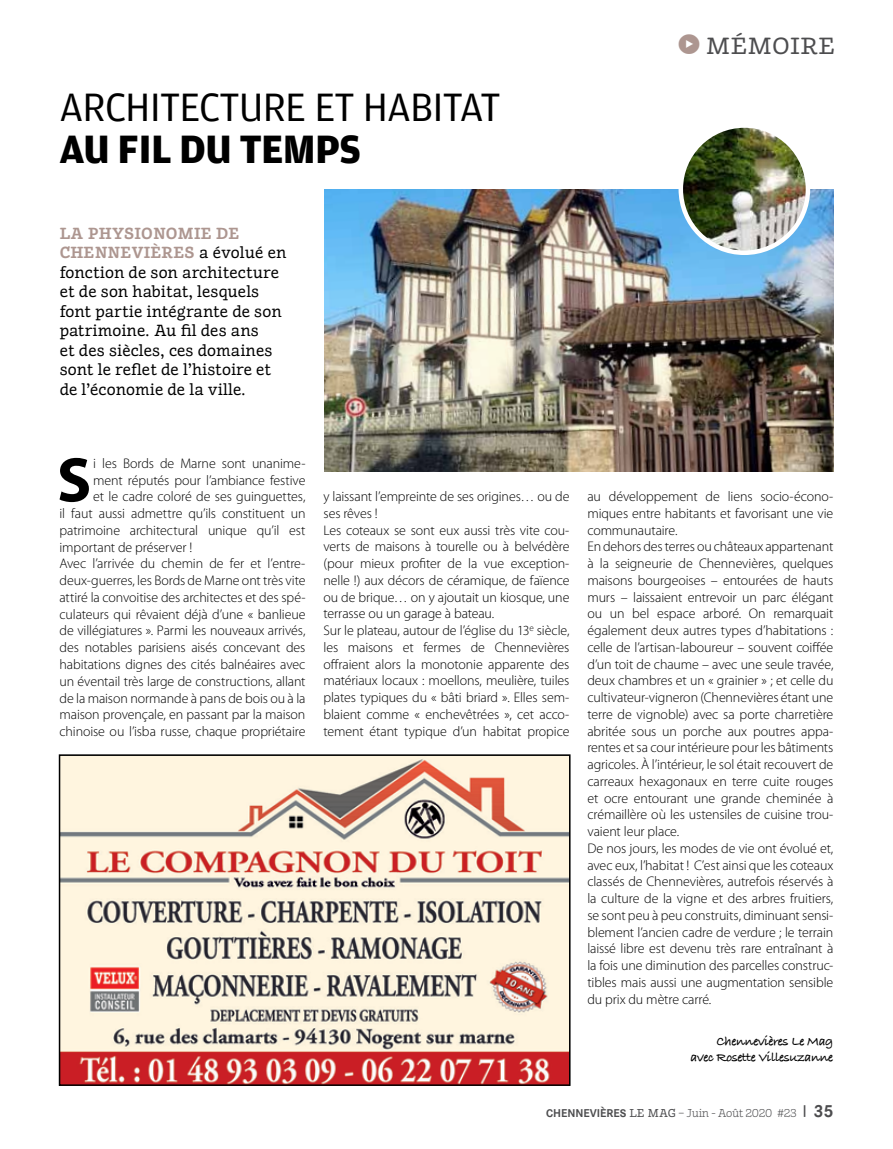
<style>
.page{position:relative;width:893px;height:1149px;background:#fff}
.page>*{position:absolute;margin:0;border:0;box-sizing:border-box;transform-origin:0 0}
.t1{font:700 63.6px "Myriad Pro";color:#000}
.t2{font:42px "Amplitude";letter-spacing:-.02em;color:#000}
.t3{font:700 42px "Amplitude";color:#000}
.t4{font:24px "Suhmo Pro";color:#4d4d4f;scale:1.05 1}
.t5{font:16.5px/19.5px "Suhmo Pro";color:#000}
.t6{font:300 13.95px/16.8px "Myriad Pro";letter-spacing:-.01em;color:#000}
.t7{font:700 13.5px/16.5px "Bradley Hand ITCTT";letter-spacing:-.03em;color:#000;text-align:right}
.t8{font:300 11.7px "Suhmo Pro";letter-spacing:-.03em;color:#4d4d4f}
.s1{font-weight:700;color:#ad9690}
.s2{font-family:"s Tmedia";color:#ad9690}
.s3{font-family:"Corporate S";font-weight:700}
.s4{font-weight:400}
.s5{font-family:"Corporate S"}
.s6{font-family:"Corporate S";font-weight:700;font-size:18px}
</style>
<div class="page">
<img style="left:324px;top:189px;width:509px;height:282px">
<svg style="left:62px;top:757px;width:506px;height:325px;background:#dfc4b5"></svg>
<div style="left:59px;top:754px;width:512px;height:331px;border:2px solid #000"></div>
<img style="left:681px;top:125px;width:127px;height:128px;border-radius:64px">
<div style="left:678px;top:123px;width:132px;height:132px;border:4px solid #fff;border-radius:50%"></div>
<h2 class="t2" style="left:60px;top:84px;width:109px">ARCHITECT</h2>
<h2 class="t2" style="left:239px;top:84px;width:257px">URE ET HABITAT</h2>
<h2 class="t3" style="left:60px;top:126px;width:303px">AUFIL DU TEMPS</h2>
<p class="t5" style="left:60px;top:223px;width:228px"><span class="s1">LA PHYSIONOMIE DE<br>CHENNEVIÈRES</span> a évolué en fonction de son architecture et de son habitat, lesquels font partie intégrante de son patrimoine. Au fil des ans<br>et des siècles, ces domaines sont le reflet de l’histoire et de l’économie de la ville.</p>
<h3 class="t4" style="left:679px;top:30px;width:83px"><span class="s2">o</span> mémoi</h3>
<h3 class="t4" style="left:800px;top:30px;width:34px">re</h3>
<h1 class="t1" style="left:57px;top:438px;width:31px">S</h1>
<p class="t6" style="left:93px;top:455px;width:214px">i les Bords de Marne sont unanime-</p>
<p class="t6" style="left:93px;top:471px;width:214px">ment réputés pour l’ambiance festive</p>
<p class="t6" style="left:93px;top:488px;width:214px">et le cadre coloré de ses guinguettes,</p>
<p class="t6" style="left:60px;top:505px;width:247px">il faut aussi admettre qu’ils constituent un</p>
<p class="t6" style="left:60px;top:522px;width:247px">patrimoine architectural unique qu’il est</p>
<p class="t6" style="left:60px;top:538px;width:134px">important de préserver !</p>
<p class="t6" style="left:60px;top:555px;width:247px">Avec l’arrivée du chemin de fer et l’entre-</p>
<p class="t6" style="left:60px;top:572px;width:247px">deux-guerres, les Bords de Marne ont très vite</p>
<p class="t6" style="left:60px;top:589px;width:247px">attiré la convoitise des architectes et des spé-</p>
<p class="t6" style="left:60px;top:605px;width:247px">culateurs qui rêvaient déjà d’une « banlieue</p>
<p class="t6" style="left:60px;top:622px;width:247px">de villégiatures ». Parmi les nouveaux arrivés,</p>
<p class="t6" style="left:60px;top:639px;width:247px">des notables parisiens aisés concevant des</p>
<p class="t6" style="left:60px;top:656px;width:247px">habitations dignes des cités balnéaires avec</p>
<p class="t6" style="left:60px;top:672px;width:247px">un éventail très large de constructions, allant</p>
<p class="t6" style="left:60px;top:689px;width:247px">de la maison normande à pans de bois ou à la</p>
<p class="t6" style="left:60px;top:706px;width:247px">maison provençale, en passant par la maison</p>
<p class="t6" style="left:60px;top:723px;width:247px">chinoise ou l’isba russe, chaque propriétaire</p>
<p class="t6" style="left:323px;top:488px;width:247px">y laissant l’empreinte de ses origines… ou de ses rêves !<br>Les coteaux se sont eux aussi très vite cou&shy;verts de maisons à tourelle ou à belvédère (pour mieux profiter de la vue exception&shy;nelle !) aux décors de céramique, de faïence ou de brique… on y ajoutait un kiosque, une terrasse ou un garage à bateau.<br>Sur le plateau, autour de l’église du 13<sup>e</sup> siècle, les maisons et fermes de Chennevières offraient alors la monotonie apparente des matériaux locaux : moellons, meulière, tuiles plates typiques du « bâti briard ». Elles sem&shy;blaient comme « enchevêtrées », cet acco&shy;tement étant typique d’un habitat propice</p>
<p class="t6" style="left:587px;top:488px;width:248px">au développement de liens socio-écono&shy;miques entre habitants et favorisant une vie communautaire.<br>En dehors des terres ou châteaux appartenant à la seigneurie de Chennevières, quelques maisons bourgeoises – entourées de hauts murs – laissaient entrevoir un parc élégant ou un bel espace arboré. On remarquait également deux autres types d’habitations : celle de l’artisan-laboureur – souvent coiffée d’un toit de chaume – avec une seule travée, deux chambres et un « grainier » ; et celle du cultivateur-vigneron (Chennevières étant une terre de vignoble) avec sa porte charretière abritée sous un porche aux poutres appa&shy;rentes et sa cour intérieure pour les bâtiments agricoles. À l’intérieur, le sol était recouvert de carreaux hexagonaux en terre cuite rouges et ocre entourant une grande cheminée à crémaillère où les ustensiles de cuisine trou&shy;vaient leur place.<br>De nos jours, les modes de vie ont évolué et, avec eux, l’habitat ! C’est ainsi que les coteaux classés de Chennevières, autrefois réservés à la culture de la vigne et des arbres fruitiers, se sont peu à peu construits, diminuant sensi&shy;blement l’ancien cadre de verdure ; le terrain laissé libre est devenu très rare entraînant à la fois une diminution des parcelles construc&shy;tibles mais aussi une augmentation sensible du prix du mètre carré.</p>
<p class="t7" style="left:690px;top:1031px;width:144px">Chennevières Le Mag avec Rosette Villesuzanne</p>
<p class="t8" style="left:546px;top:1104px;width:289px"><span class="s3">CHENNEVIÈRES</span> <span class="s4">Le MaG</span> – Juin - Août 2020 <span class="s5">#</span>23 <sup>|</sup> <span class="s6">35</span></p>
</div>
